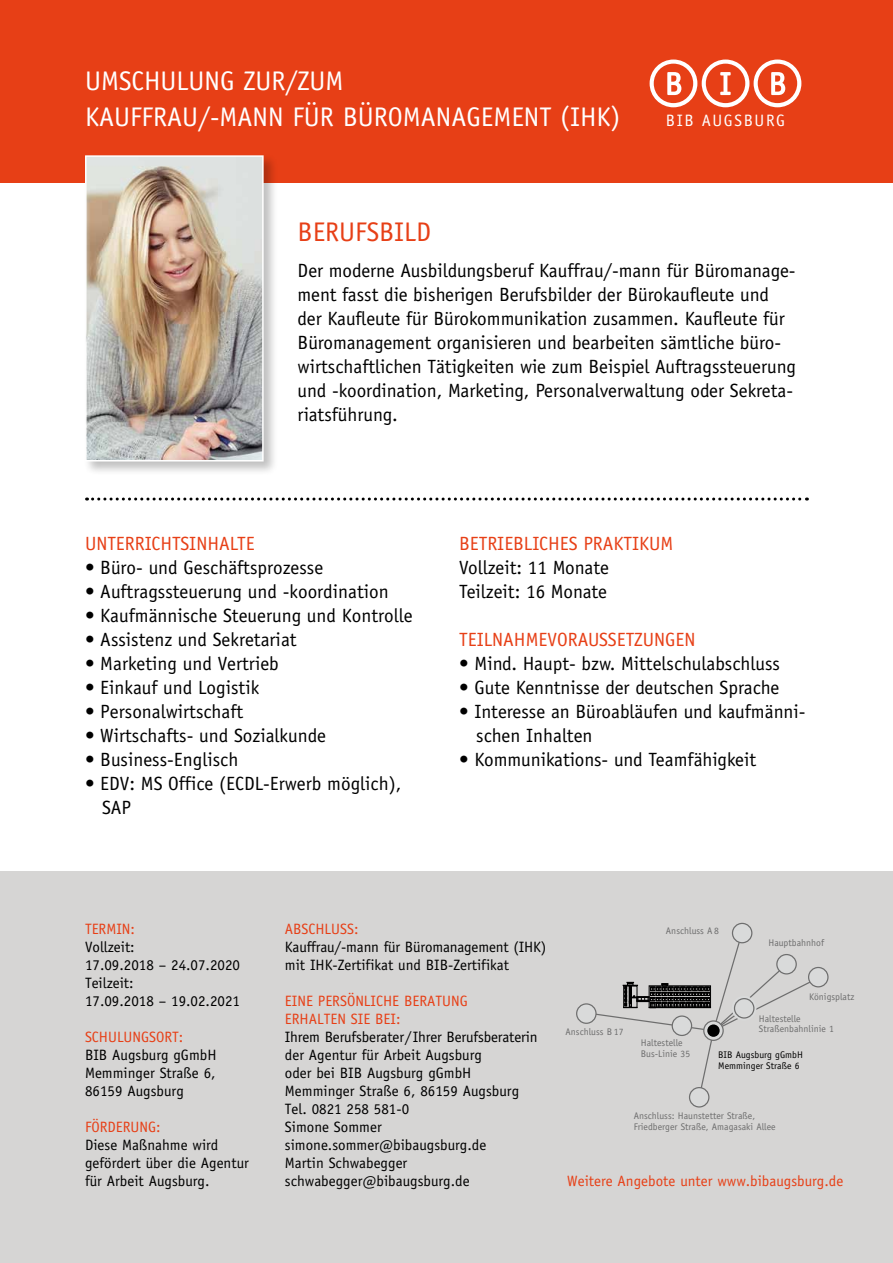
<style>
.page{position:relative;width:893px;height:1263px;background:#fff}
.page>*{position:absolute;margin:0;border:0;box-sizing:border-box;transform-origin:0 0}
.t1{font:27px/36px "Officina Sans";color:#fff}
.t2{font:27px "Officina Sans";color:#e73f16}
.t3{font:19.2px/24px "Officina Sans";color:#000}
.t4{font:19.2px "Officina Sans";color:#e73f16}
.t5{font:16.5px "Officina Sans";letter-spacing:.1em;color:#fff}
.t6{font:15px/18px "Officina Sans";color:#000}
.t7{font:15px/18px "Officina Sans";color:#e73f16}
.t8{font:9.6px/10.6px "Officina Sans";color:#6e6e6e}
.t9{font:9.6px/10.6px "Officina Sans";color:#000}
</style>
<div class="page">
<div style="left:0;top:872px;width:893px;height:391px;background:#d6d5d4"></div>
<svg style="left:592px;top:931px;width:228px;height:168px"></svg>
<div style="left:734px;top:999px;width:20px;height:19px;background:#d9dada;border-radius:50%"></div>
<div style="left:734px;top:998px;width:20px;height:20px;border:1px solid #6e6e6e;border-radius:50%"></div>
<svg style="left:704px;top:1021px;width:19px;height:19px"></svg>
<div style="left:703px;top:1020px;width:21px;height:21px;border:1px solid #6e6e6e;border-radius:50%"></div>
<div style="left:672px;top:1016px;width:20px;height:19px;background:#d9dada;border-radius:50%"></div>
<div style="left:672px;top:1015px;width:20px;height:21px;border:1px solid #6e6e6e;border-radius:50%"></div>
<div style="left:689px;top:1087px;width:20px;height:20px;background:#d9dada;border-radius:50%"></div>
<div style="left:689px;top:1087px;width:20px;height:20px;border:1px solid #6e6e6e;border-radius:50%"></div>
<div style="left:809px;top:967px;width:19px;height:20px;background:#d9dada;border-radius:50%"></div>
<div style="left:808px;top:967px;width:21px;height:20px;border:1px solid #6e6e6e;border-radius:50%"></div>
<div style="left:777px;top:954px;width:19px;height:20px;background:#d9dada;border-radius:50%"></div>
<div style="left:776px;top:954px;width:21px;height:20px;border:1px solid #6e6e6e;border-radius:50%"></div>
<div style="left:732px;top:923px;width:20px;height:20px;background:#d9dada;border-radius:50%"></div>
<div style="left:732px;top:923px;width:20px;height:20px;border:1px solid #6e6e6e;border-radius:50%"></div>
<div style="left:577px;top:1004px;width:19px;height:19px;background:#d9dada;border-radius:50%"></div>
<div style="left:576px;top:1003px;width:21px;height:21px;border:1px solid #6e6e6e;border-radius:50%"></div>
<div style="left:707px;top:1024px;width:13px;height:13px;background:#000;border-radius:50%"></div>
<div style="left:0;top:0;width:893px;height:183px;background:#e73f16"></div>
<svg style="left:650px;top:60px;width:151px;height:47px"></svg>
<svg style="left:87px;top:497px;width:720px;height:3px"></svg>
<div style="left:83px;top:153px;width:195px;height:322px;background:#000;opacity:.25"></div>
<img style="left:88px;top:158px;width:173px;height:300px">
<div style="left:85px;top:155px;width:179px;height:306px;border:2px solid #fff"></div>
<h1 class="t1" style="left:85px;top:63px;width:537px">UMSCHULUNG ZUR/ZUM<br>KAUFFRAU/-MANN FÜR BÜROMANAGEMENT (IHK)</h1>
<p class="t5" style="left:666px;top:111px;width:121px">BIB AUGSBURG</p>
<h1 class="t2" style="left:298px;top:216px;width:135px">BERUFSBILD</h1>
<p class="t3" style="left:298px;top:259px;width:500px">Der moderne Ausbildungsberuf Kauffrau/-mann für Büromanage&shy;ment fasst die bisherigen Berufsbilder der Bürokaufleute und der Kaufleute für Bürokommunikation zusammen. Kaufleute für Büromanagement organisieren und bearbeiten sämtliche büro&shy;wirtschaftlichen Tätigkeiten wie zum Beispiel Auftragssteuerung und -koordination, Marketing, Personalverwaltung oder Sekreta&shy;riatsführung.</p>
<p class="t4" style="left:85px;top:532px;width:171px">UNTERRICHTSINHALTE</p>
<p class="t3" style="left:85px;top:556px;width:240px">• Büro- und Geschäftsprozesse</p>
<p class="t3" style="left:85px;top:580px;width:305px">• Auftragssteuerung und -koordination</p>
<p class="t3" style="left:85px;top:604px;width:329px">• Kaufmännische Steuerung und Kontrolle</p>
<p class="t3" style="left:85px;top:628px;width:213px">• Assistenz und Sekretariat</p>
<p class="t3" style="left:85px;top:652px;width:195px">• Marketing und Vertrieb</p>
<p class="t3" style="left:85px;top:676px;width:176px">• Einkauf und Logistik</p>
<p class="t3" style="left:85px;top:700px;width:160px">• Personalwirtschaft</p>
<p class="t3" style="left:85px;top:724px;width:243px">• Wirtschafts- und Sozialkunde</p>
<p class="t3" style="left:85px;top:748px;width:155px">• Business-Englisch</p>
<p class="t3" style="left:102px;top:772px;width:301px;text-indent:-17px">• EDV: MS Office (ECDL-Erwerb möglich),<br>SAP</p>
<p class="t4" style="left:459px;top:532px;width:216px">BETRIEBLICHES PRAKTIKUM</p>
<p class="t3" style="left:459px;top:556px;width:151px">Vollzeit: 11 Monate<br>Teilzeit: 16 Monate</p>
<p class="t4" style="left:459px;top:628px;width:238px">TEILNAHMEVORAUSSETZUNGEN</p>
<p class="t3" style="left:459px;top:652px;width:322px">• Mind. Haupt- bzw. Mittelschulabschluss</p>
<p class="t3" style="left:459px;top:676px;width:322px">• Gute Kenntnisse der deutschen Sprache</p>
<p class="t3" style="left:476px;top:700px;width:331px;text-indent:-17px">• Interesse an Büroabläufen und kaufmänni&shy;schen Inhalten</p>
<p class="t3" style="left:459px;top:748px;width:299px">• Kommunikations- und Teamfähigkeit</p>
<p class="t7" style="left:85px;top:920px;width:51px">TERMIN:</p>
<p class="t6" style="left:85px;top:938px;width:157px">Vollzeit:<br>17.09.2018 – 24.07.2020<br>Teilzeit:<br>17.09.2018 – 19.02.2021</p>
<p class="t7" style="left:85px;top:1028px;width:100px">SCHULUNGSORT:</p>
<p class="t6" style="left:85px;top:1046px;width:133px;text-align:justify">BIB Augsburg gGmbH Memminger Straße 6, 86159 Augsburg</p>
<p class="t7" style="left:85px;top:1118px;width:77px">FÖRDERUNG:</p>
<p class="t6" style="left:85px;top:1136px;width:165px">Diese Maßnahme wird gefördert über die Agentur für Arbeit Augsburg.</p>
<p class="t7" style="left:285px;top:920px;width:75px">ABSCHLUSS:</p>
<p class="t6" style="left:285px;top:938px;width:263px">Kauffrau/-mann für Büromanagement (IHK) mit IHK-Zertifikat und BIB-Zertifikat</p>
<p class="t7" style="left:285px;top:992px;width:184px">EINE PERSÖNLICHE BERATUNG<br>ERHALTEN SIE BEI:</p>
<p class="t6" style="left:285px;top:1028px;width:254px">Ihrem Berufsberater/Ihrer Berufsberaterin der Agentur für Arbeit Augsburg<br>oder bei BIB Augsburg gGmbH<br>Memminger Straße 6, 86159 Augsburg<br>Tel. 0821 258 581-0<br>Simone Sommer simone.sommer@bibaugsburg.de<br>Martin Schwabegger schwabegger@bibaugsburg.de</p>
<p class="t8" style="left:666px;top:925px;width:55px">Anschluss A 8</p>
<p class="t8" style="left:768px;top:938px;width:57px">Hauptbahnhof</p>
<p class="t8" style="left:566px;top:1026px;width:59px">Anschluss B 17</p>
<p class="t8" style="left:641px;top:1038px;width:51px">Haltestelle<br>Bus-Linie 35</p>
<p class="t8" style="left:809px;top:992px;width:47px">Königsplatz</p>
<p class="t8" style="left:759px;top:1013px;width:76px">Haltestelle<br>Straßenbahnlinie 1</p>
<p class="t9" style="left:718px;top:1050px;width:86px">BIB Augsburg gGmbH<br>Memminger Straße 6</p>
<p class="t8" style="left:634px;top:1110px;width:143px">Anschluss: Haunstetter Straße,<br>Friedberger Straße, Amagasaki Allee</p>
<p class="t7" style="left:567px;top:1172px;width:278px">Weitere Angebote unter www.bibaugsburg.de</p>
</div>
